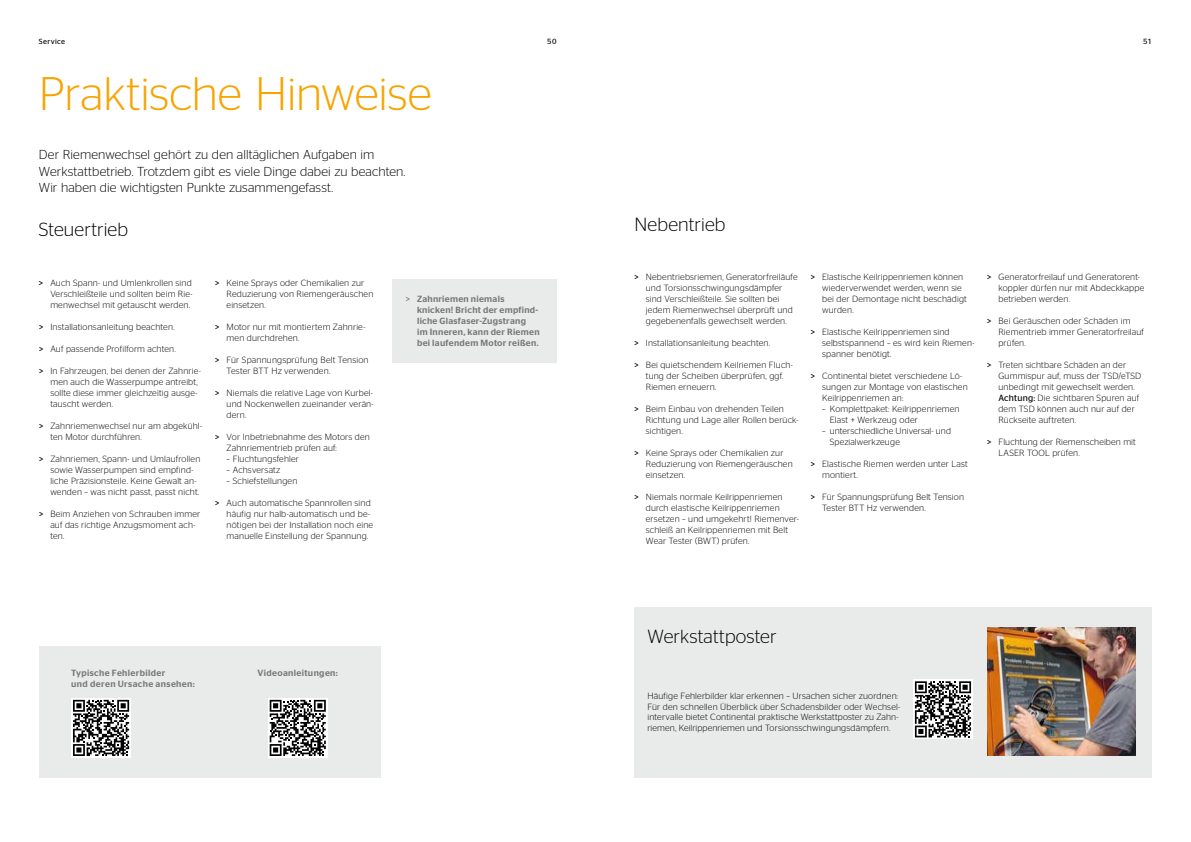
<style>
.page{position:relative;width:1191px;height:842px;background:#fff}
.page>*{position:absolute;margin:0;border:0;box-sizing:border-box;transform-origin:0 0}
.t1{font:300 47px "Continental Stag Sans";letter-spacing:-.005em;color:#f7a400}
.t2{font:300 19px "Continental Stag Sans";letter-spacing:.01em;color:#000}
.t3{font:300 13px/16.5px "Continental Stag Sans";letter-spacing:.01em;color:#000}
.t4{font:300 9px/11px "Continental Stag Sans";letter-spacing:.02em;color:#000}
.t5{font:500 9px/11px "Continental Stag Sans";letter-spacing:.035em;color:#767878}
.t6{font:7.5px "Continental Stag Sans";letter-spacing:.04em;color:#000}
.s1{font-weight:400}
</style>
<div class="page">
<div style="left:39px;top:646px;width:341px;height:132px;background:#e9eaea"></div>
<div style="left:391px;top:279px;width:165px;height:84px;background:#e9eaea"></div>
<svg style="left:71px;top:698px;width:60px;height:60px"></svg>
<svg style="left:73px;top:700px;width:56px;height:56px;background:#757575"></svg>
<div style="left:268px;top:698px;width:59px;height:60px;background:linear-gradient(to right,#fff,#fff)"></div>
<svg style="left:270px;top:700px;width:56px;height:56px;background:#797979"></svg>
<div style="left:634px;top:607px;width:518px;height:171px;background:#e9eaea"></div>
<img style="left:987px;top:628px;width:148px;height:128px">
<svg style="left:913px;top:680px;width:59px;height:59px"></svg>
<svg style="left:915px;top:681px;width:56px;height:56px;background:#767676"></svg>
<p class="t6" style="left:39px;top:37px;width:28px">Service</p>
<h1 class="t1" style="left:39px;top:68px;width:394px">Praktische Hinweise</h1>
<p class="t6" style="left:547px;top:37px;width:11px">50</p>
<p class="t6" style="left:1143px;top:37px;width:10px">51</p>
<h3 class="t3" style="left:39px;top:146px;width:368px">Der Riemenwechsel gehört zu den alltäglichen Aufgaben im<br>Werkstattbetrieb. Trotzdem gibt es viele Dinge dabei zu beachten.<br>Wir haben die wichtigsten Punkte zusammengefasst.</h3>
<h2 class="t2" style="left:39px;top:219px;width:91px">Steuertrieb</h2>
<p class="t4" style="left:50px;top:277px;width:144px;text-align:justify;text-indent:-11px"><span class="s1">&gt;</span> Auch Spann- und Umlenkrollen sind Verschleißteile und sollten beim Rie&shy;menwechsel mit getauscht werden.</p>
<p class="t4" style="left:39px;top:321px;width:137px"><span class="s1">&gt;</span> Installationsanleitung beachten.</p>
<p class="t4" style="left:39px;top:343px;width:138px"><span class="s1">&gt;</span> Auf passende Profilform achten.</p>
<p class="t4" style="left:50px;top:365px;width:152px;text-indent:-11px"><span class="s1">&gt;</span> In Fahrzeugen, bei denen der Zahnrie&shy;men auch die Wasserpumpe antreibt, sollte diese immer gleichzeitig ausge&shy;tauscht werden.</p>
<p class="t4" style="left:50px;top:420px;width:153px;text-indent:-11px"><span class="s1">&gt;</span> Zahnriemenwechsel nur am abgekühl&shy;ten Motor durchführen.</p>
<p class="t4" style="left:50px;top:453px;width:152px;text-indent:-11px"><span class="s1">&gt;</span> Zahnriemen, Spann- und Umlaufrollen sowie Wasserpumpen sind empfind&shy;liche Präzisionsteile. Keine Gewalt an&shy;wenden – was nicht passt, passt nicht.</p>
<p class="t4" style="left:50px;top:508px;width:151px;text-indent:-11px"><span class="s1">&gt;</span> Beim Anziehen von Schrauben immer auf das richtige Anzugsmoment ach&shy;ten.</p>
<p class="t4" style="left:227px;top:277px;width:148px;text-indent:-11px"><span class="s1">&gt;</span> Keine Sprays oder Chemikalien zur<br>Reduzierung von Riemengeräuschen einsetzen.</p>
<p class="t4" style="left:227px;top:321px;width:140px;text-indent:-11px"><span class="s1">&gt;</span> Motor nur mit montiertem Zahnrie&shy;men durchdrehen.</p>
<p class="t4" style="left:227px;top:354px;width:143px;text-indent:-11px"><span class="s1">&gt;</span> Für Spannungsprüfung Belt Tension<br>Tester BTT Hz verwenden.</p>
<p class="t4" style="left:227px;top:387px;width:148px;text-align:justify;text-indent:-11px"><span class="s1">&gt;</span> Niemals die relative Lage von Kurbel&shy;und Nockenwellen zueinander verän&shy;dern.</p>
<p class="t4" style="left:227px;top:431px;width:145px;text-indent:-11px"><span class="s1">&gt;</span> Vor Inbetriebnahme des Motors den<br>Zahnriementrieb prüfen auf:</p>
<p class="t4" style="left:227px;top:453px;width:74px">– Fluchtungsfehler</p>
<p class="t4" style="left:227px;top:464px;width:55px">– Achsversatz</p>
<p class="t4" style="left:227px;top:475px;width:72px">– Schiefstellungen</p>
<p class="t4" style="left:227px;top:497px;width:148px;text-indent:-11px"><span class="s1">&gt;</span> Auch automatische Spannrollen sind häufig nur halb-automatisch und be&shy;nötigen bei der Installation noch eine manuelle Einstellung der Spannung.</p>
<p class="t5" style="left:417px;top:294px;width:124px;text-indent:-11px"><span class="s1">&gt;</span> Zahnriemen niemals knicken! Bricht der empfind&shy;liche Glasfaser-Zugstrang<br>im Inneren, kann der Riemen bei laufendem Motor reißen.</p>
<h2 class="t2" style="left:634px;top:214px;width:92px">Nebentrieb</h2>
<p class="t4" style="left:646px;top:272px;width:153px;text-indent:-11px"><span class="s1">&gt;</span> Nebentriebsriemen, Generatorfreiläufe und Torsionsschwingungsdämpfer sind Verschleißteile. Sie sollten bei jedem Riemenwechsel überprüft und gegebenenfalls gewechselt werden.</p>
<p class="t4" style="left:634px;top:338px;width:137px"><span class="s1">&gt;</span> Installationsanleitung beachten.</p>
<p class="t4" style="left:646px;top:360px;width:148px;text-indent:-11px"><span class="s1">&gt;</span> Bei quietschendem Keilriemen Fluch&shy;tung der Scheiben überprüfen, ggf.<br>Riemen erneuern.</p>
<p class="t4" style="left:646px;top:404px;width:154px;text-indent:-11px"><span class="s1">&gt;</span> Beim Einbau von drehenden Teilen<br>Richtung und Lage aller Rollen berück&shy;sichtigen.</p>
<p class="t4" style="left:646px;top:448px;width:148px;text-indent:-11px"><span class="s1">&gt;</span> Keine Sprays oder Chemikalien zur<br>Reduzierung von Riemengeräuschen einsetzen.</p>
<p class="t4" style="left:646px;top:492px;width:154px;text-indent:-11px"><span class="s1">&gt;</span> Niemals normale Keilrippenriemen durch elastische Keilrippenriemen ersetzen – und umgekehrt! Riemenver&shy;schleiß an Keilrippenriemen mit Belt Wear Tester (BWT) prüfen.</p>
<p class="t4" style="left:822px;top:272px;width:146px;text-indent:-11px"><span class="s1">&gt;</span> Elastische Keilrippenriemen können wiederverwendet werden, wenn sie bei der Demontage nicht beschädigt wurden.</p>
<p class="t4" style="left:822px;top:327px;width:154px;text-indent:-11px"><span class="s1">&gt;</span> Elastische Keilrippenriemen sind selbstspannend – es wird kein Riemen&shy;spanner benötigt.</p>
<p class="t4" style="left:822px;top:371px;width:147px;text-indent:-11px"><span class="s1">&gt;</span> Continental bietet verschiedene Lö&shy;sungen zur Montage von elastischen<br>Keilrippenriemen an:</p>
<p class="t4" style="left:830px;top:404px;width:131px;text-indent:-8px">– Komplettpaket: Keilrippenriemen<br>Elast + Werkzeug oder</p>
<p class="t4" style="left:829px;top:426px;width:123px;text-indent:-8px">– unterschiedliche Universal- und<br>Spezialwerkzeuge</p>
<p class="t4" style="left:822px;top:459px;width:147px;text-indent:-11px"><span class="s1">&gt;</span> Elastische Riemen werden unter Last montiert.</p>
<p class="t4" style="left:822px;top:492px;width:143px;text-indent:-11px"><span class="s1">&gt;</span> Für Spannungsprüfung Belt Tension<br>Tester BTT Hz verwenden.</p>
<p class="t4" style="left:998px;top:272px;width:147px;text-indent:-11px"><span class="s1">&gt;</span> Generatorfreilauf und Generatorent&shy;koppler dürfen nur mit Abdeckkappe betrieben werden.</p>
<p class="t4" style="left:998px;top:316px;width:147px;text-indent:-11px"><span class="s1">&gt;</span> Bei Geräuschen oder Schäden im<br>Riementrieb immer Generatorfreilauf prüfen.</p>
<p class="t4" style="left:998px;top:360px;width:144px;text-indent:-11px"><span class="s1">&gt;</span> Treten sichtbare Schäden an der<br>Gummispur auf, muss der TSD/eTSD unbedingt mit gewechselt werden.<br><span class="s1">Achtung:</span> Die sichtbaren Spuren auf dem TSD können auch nur auf der<br>Rückseite auftreten.</p>
<p class="t4" style="left:998px;top:437px;width:139px;text-indent:-11px"><span class="s1">&gt;</span> Fluchtung der Riemenscheiben mit<br>LASER TOOL prüfen.</p>
<p class="t5" style="left:71px;top:668px;width:125px">Typische Fehlerbilder<br>und deren Ursache ansehen:</p>
<p class="t5" style="left:257px;top:668px;width:82px">Videoanleitungen:</p>
<h2 class="t2" style="left:647px;top:626px;width:131px">Werkstattposter</h2>
<p class="t4" style="left:647px;top:690px;width:254px">Häufige Fehlerbilder klar erkennen – Ursachen sicher zuordnen:<br>Für den schnellen Überblick über Schadensbilder oder Wechsel&shy;intervalle bietet Continental praktische Werkstattposter zu Zahn&shy;riemen, Keilrippenriemen und Torsionsschwingungsdämpfern.</p>
</div>
